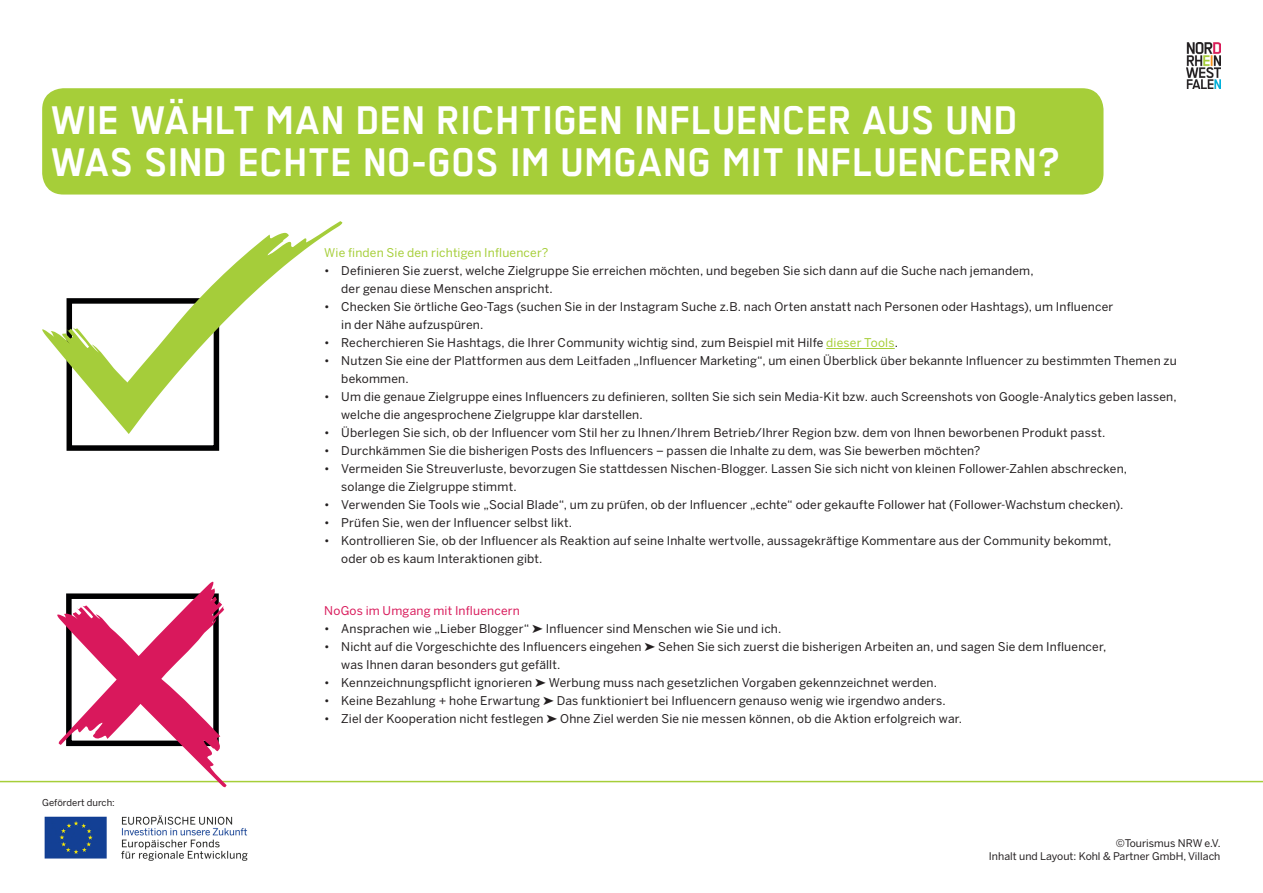
<style>
.page{position:relative;width:1263px;height:893px;background:#fff}
.page>*{position:absolute;margin:0;border:0;box-sizing:border-box;transform-origin:0 0}
.t1{font:700 45px/42px "Regular";letter-spacing:-.005em;color:#fff}
.t2{font:12px/18px "Benton Sans";letter-spacing:.015em;color:#231f20}
.t3{font:12px "Benton Sans";letter-spacing:.015em;color:#a6ce39}
.t4{font:12px "Benton Sans";letter-spacing:.015em;color:#d91a5b}
.t5{font:10.5px "Benton Sans";color:#231f20}
.t6{font:9.45px "Benton Sans";color:#231f20}
.s1{color:#a6ce39}
</style>
<div class="page">
<img style="left:44px;top:815px;width:204px;height:45px">
<img style="left:1186px;top:43px;width:34px;height:45px">
<div style="left:42px;top:88px;width:1061px;height:107px;background:#a6ce39;border-radius:21px"></div>
<hr style="left:0;top:781px;width:1263px;height:1px;background:#a6ce39">
<hr style="left:826px;top:348px;width:69px;height:1px;background:#a6ce39">
<div style="left:67px;top:298px;width:152px;height:153px;border:6px solid #000001"></div>
<svg style="left:42px;top:221px;width:300px;height:213px"></svg>
<svg style="left:54px;top:581px;width:173px;height:206px"></svg>
<p class="t1" style="left:51px;top:99px;width:1012px">WIE WÄHLT MAN DEN RICHTIGEN INFLUENCER AUS UND<br>WAS SIND ECHTE NO-GOS IM UMGANG MIT INFLUENCERN?</p>
<p class="t3" style="left:324px;top:246px;width:226px">Wie finden Sie den richtigen Influencer?</p>
<p class="t2" style="left:341px;top:262px;width:694px;text-indent:-17px">• Definieren Sie zuerst, welche Zielgruppe Sie erreichen möchten, und begeben Sie sich dann auf die Suche nach jemandem, der genau diese Menschen anspricht.</p>
<p class="t2" style="left:341px;top:298px;width:774px;text-indent:-17px">• Checken Sie örtliche Geo-Tags (suchen Sie in der Instagram Suche z.B. nach Orten anstatt nach Personen oder Hashtags), um Influencer in der Nähe aufzuspüren.</p>
<p class="t2" style="left:324px;top:334px;width:575px">• Recherchieren Sie Hashtags, die Ihrer Community wichtig sind, zum Beispiel mit Hilfe <span class="s1">dieser Tools</span>.</p>
<p class="t2" style="left:341px;top:352px;width:837px;text-indent:-17px">• Nutzen Sie eine der Plattformen aus dem Leitfaden „Influencer Marketing“, um einen Überblick über bekannte Influencer zu bestimmten Themen zu bekommen.</p>
<p class="t2" style="left:341px;top:388px;width:837px;text-indent:-17px">• Um die genaue Zielgruppe eines Influencers zu definieren, sollten Sie sich sein Media-Kit bzw. auch Screenshots von Google-Analytics geben lassen, welche die angesprochene Zielgruppe klar darstellen.</p>
<p class="t2" style="left:324px;top:424px;width:783px">• Überlegen Sie sich, ob der Influencer vom Stil her zu Ihnen/Ihrem Betrieb/Ihrer Region bzw. dem von Ihnen beworbenen Produkt passt.</p>
<p class="t2" style="left:324px;top:442px;width:658px">• Durchkämmen Sie die bisherigen Posts des Influencers – passen die Inhalte zu dem, was Sie bewerben möchten?</p>
<p class="t2" style="left:341px;top:460px;width:787px;text-indent:-17px">• Vermeiden Sie Streuverluste, bevorzugen Sie stattdessen Nischen-Blogger. Lassen Sie sich nicht von kleinen Follower-Zahlen abschrecken, solange die Zielgruppe stimmt.</p>
<p class="t2" style="left:324px;top:496px;width:801px">• Verwenden Sie Tools wie „Social Blade“, um zu prüfen, ob der Influencer „echte“ oder gekaufte Follower hat (Follower-Wachstum checken).</p>
<p class="t2" style="left:324px;top:514px;width:249px">• Prüfen Sie, wen der Influencer selbst likt.</p>
<p class="t2" style="left:341px;top:532px;width:772px;text-indent:-17px">• Kontrollieren Sie, ob der Influencer als Reaktion auf seine Inhalte wertvolle, aussagekräftige Kommentare aus der Community bekommt, oder ob es kaum Interaktionen gibt.</p>
<p class="t6" style="left:42px;top:797px;width:74px">Gefördert durch:</p>
<p class="t4" style="left:324px;top:604px;width:197px">NoGos im Umgang mit Influencern</p>
<p class="t2" style="left:324px;top:620px;width:459px">• Ansprachen wie „Lieber Blogger“ ➤ Influencer sind Menschen wie Sie und ich.</p>
<p class="t2" style="left:341px;top:638px;width:766px;text-indent:-17px">• Nicht auf die Vorgeschichte des Influencers eingehen ➤ Sehen Sie sich zuerst die bisherigen Arbeiten an, und sagen Sie dem Influencer, was Ihnen daran besonders gut gefällt.</p>
<p class="t2" style="left:324px;top:674px;width:614px">• Kennzeichnungspflicht ignorieren ➤ Werbung muss nach gesetzlichen Vorgaben gekennzeichnet werden.</p>
<p class="t2" style="left:324px;top:692px;width:623px">• Keine Bezahlung + hohe Erwartung ➤ Das funktioniert bei Influencern genauso wenig wie irgendwo anders.</p>
<p class="t2" style="left:324px;top:710px;width:639px">• Ziel der Kooperation nicht festlegen ➤ Ohne Ziel werden Sie nie messen können, ob die Aktion erfolgreich war.</p>
<p class="t5" style="left:1116px;top:837px;width:106px">©Tourismus NRW e.V.</p>
<p class="t5" style="left:989px;top:850px;width:233px">Inhalt und Layout: Kohl &amp; Partner GmbH, Villach</p>
</div>
